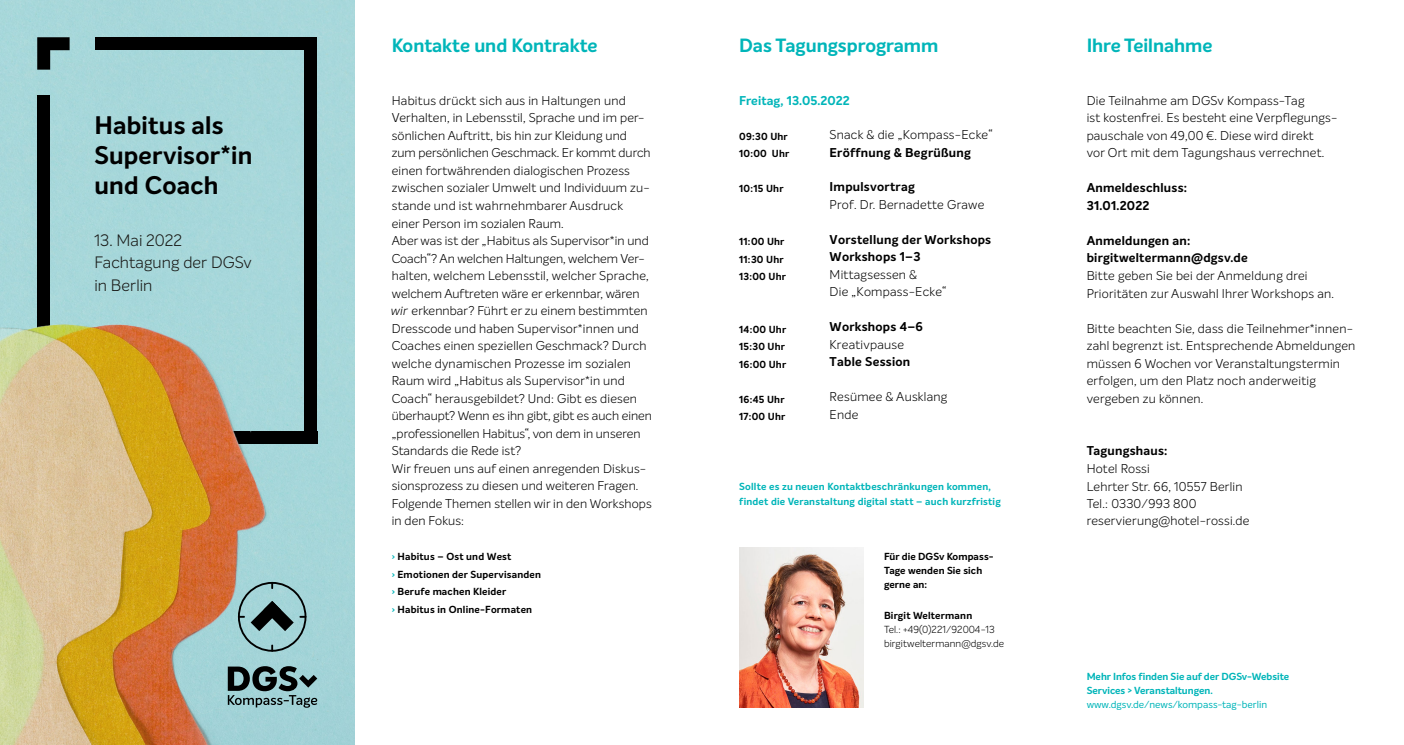
<style>
.page{position:relative;width:1404px;height:745px;background:#fff}
.page>*{position:absolute;margin:0;border:0;box-sizing:border-box;transform-origin:0 0}
.t1{font:700 24.88px/29.9px "Intelo Alt";letter-spacing:.01em;color:#000}
.t2{font:700 18.75px "Intelo Alt";color:#00b5b9}
.t3{font:300 16.12px/22.4px "Intelo Alt";letter-spacing:.005em;color:#171714}
.t4{font:300 12.5px/17.5px "Intelo Alt";letter-spacing:.015em;color:#000}
.t5{font:700 12.5px/17.4px "Intelo Alt";letter-spacing:.02em;color:#000}
.t6{font:700 12.5px "Intelo Alt";letter-spacing:.01em;color:#00b5b9}
.t7{font:700 10px/17.5px "Intelo Alt";letter-spacing:.02em;color:#000}
.t8{font:700 10px/15px "Intelo Alt";letter-spacing:.02em;color:#00b5b9}
.t9{font:700 10px/13.6px "Intelo Alt";color:#00b5b9}
.t10{font:300 10px/13.8px "Intelo Alt";letter-spacing:.01em;color:#000}
.t11{font:10px "Intelo Alt";color:#00b5b9}
.s1{font-style:italic}
.s2{color:#00b5b9}
</style>
<div class="page">
<div style="left:0;top:0;width:354px;height:316px;background:#a7d7da"></div>
<img style="left:739px;top:547px;width:124px;height:160px">
<div style="left:96px;top:37px;width:221px;height:13px;background:#000"></div>
<div style="left:304px;top:37px;width:13px;height:400px;background:#000"></div>
<div style="left:37px;top:95px;width:13px;height:342px;background:#000"></div>
<svg style="left:37px;top:37px;width:33px;height:33px"></svg>
<img style="left:0;top:316px;width:354px;height:428px">
<svg style="left:228px;top:665px;width:89px;height:42px"></svg>
<svg style="left:238px;top:581px;width:68px;height:70px"></svg>
<h1 class="t1" style="left:94px;top:111px;width:159px">Habitus als<br>Supervisor*in und Coach</h1>
<p class="t3" style="left:94px;top:229px;width:159px">13. Mai 2022<br>Fachtagung der DGSv in Berlin</p>
<h2 class="t2" style="left:392px;top:34px;width:207px">Kontakte und Kontrakte</h2>
<p class="t4" style="left:392px;top:92px;width:262px">Habitus drückt sich aus in Haltungen und Verhalten, in Lebensstil, Sprache und im per&shy;sönlichen Auftritt, bis hin zur Kleidung und zum persönlichen Geschmack. Er kommt durch einen fortwährenden dialogischen Prozess zwischen sozialer Umwelt und Individuum zu&shy;stande und ist wahrnehmbarer Ausdruck einer Person im sozialen Raum.<br>Aber was ist der „Habitus als Supervisor*in und Coach“? An welchen Haltungen, welchem Ver&shy;halten, welchem Lebensstil, welcher Sprache, welchem Auftreten wäre er erkennbar, wären <span class="s1">wir</span> erkennbar? Führt er zu einem bestimmten Dresscode und haben Supervisor*innen und Coaches einen speziellen Geschmack? Durch welche dynamischen Prozesse im sozialen Raum wird „Habitus als Supervisor*in und Coach“ herausgebildet? Und: Gibt es diesen überhaupt? Wenn es ihn gibt, gibt es auch einen „professionellen Habitus“, von dem in unseren Standards die Rede ist?<br>Wir freuen uns auf einen anregenden Diskus&shy;sionsprozess zu diesen und weiteren Fragen.<br>Folgende Themen stellen wir in den Workshops in den Fokus:</p>
<p class="t7" style="left:392px;top:548px;width:151px"><span class="s2">›</span> Habitus – Ost und West<br><span class="s2">›</span> Emotionen der Supervisanden <span class="s2">›</span> Berufe machen Kleider<br><span class="s2">›</span> Habitus in Online-Formaten</p>
<h2 class="t2" style="left:739px;top:34px;width:201px">Das Tagungsprogramm</h2>
<p class="t6" style="left:739px;top:92px;width:112px">Freitag, 13.05.2022</p>
<p class="t7" style="left:739px;top:128px;width:52px">09:30 Uhr<br>10:00 Uhr</p>
<p class="t7" style="left:739px;top:180px;width:46px">10:15 Uhr</p>
<p class="t4" style="left:829px;top:126px;width:165px">Snack &amp; die „Kompass-Ecke“</p>
<p class="t5" style="left:829px;top:144px;width:143px">Eröffnung &amp; Begrüßung</p>
<p class="t5" style="left:829px;top:178px;width:87px">Impulsvortrag</p>
<p class="t4" style="left:829px;top:196px;width:156px">Prof. Dr. Bernadette Grawe</p>
<p class="t5" style="left:829px;top:231px;width:163px">Vorstellung der Workshops<br>Workshops 1–3</p>
<p class="t4" style="left:829px;top:266px;width:118px">Mittagsessen &amp;<br>Die „Kompass-Ecke“</p>
<p class="t5" style="left:829px;top:318px;width:95px">Workshops 4–6</p>
<p class="t4" style="left:829px;top:336px;width:76px">Kreativpause</p>
<p class="t5" style="left:829px;top:353px;width:82px">Table Session</p>
<p class="t4" style="left:829px;top:388px;width:119px">Resümee &amp; Ausklang<br>Ende</p>
<p class="t7" style="left:739px;top:233px;width:48px">11:00 Uhr<br>11:30 Uhr<br>13:00 Uhr</p>
<p class="t7" style="left:739px;top:320px;width:49px;text-align:justify">14:00 Uhr 15:30 Uhr 16:00 Uhr</p>
<p class="t7" style="left:739px;top:390px;width:48px">16:45 Uhr<br>17:00 Uhr</p>
<p class="t8" style="left:739px;top:479px;width:263px">Sollte es zu neuen Kontaktbeschränkungen kommen, findet die Veranstaltung digital statt – auch kurzfristig</p>
<p class="t7" style="left:883px;top:549px;width:111px;line-height:13.8px">Für die DGSv Kompass-<br>Tage wenden Sie sich gerne an:</p>
<p class="t7" style="left:883px;top:606px;width:90px">Birgit Weltermann</p>
<p class="t10" style="left:883px;top:622px;width:122px">Tel.: +49(0)221/92004-13 birgitweltermann@dgsv.de</p>
<h2 class="t2" style="left:1086px;top:34px;width:127px">Ihre Teilnahme</h2>
<p class="t4" style="left:1086px;top:92px;width:252px">Die Teilnahme am DGSv Kompass-Tag<br>ist kostenfrei. Es besteht eine Verpflegungs&shy;pauschale von 49,00 €. Diese wird direkt<br>vor Ort mit dem Tagungshaus verrechnet.</p>
<p class="t5" style="left:1086px;top:179px;width:102px">Anmeldeschluss:<br>31.01.2022</p>
<p class="t5" style="left:1086px;top:232px;width:163px">Anmeldungen an: birgitweltermann@dgsv.de</p>
<p class="t4" style="left:1086px;top:266px;width:249px">Bitte geben Sie bei der Anmeldung drei<br>Prioritäten zur Auswahl Ihrer Workshops an.</p>
<p class="t4" style="left:1086px;top:319px;width:270px">Bitte beachten Sie, dass die Teilnehmer*innen&shy;zahl begrenzt ist. Entsprechende Abmeldungen müssen 6 Wochen vor Veranstaltungstermin erfolgen, um den Platz noch anderweitig vergeben zu können.</p>
<p class="t5" style="left:1086px;top:442px;width:83px">Tagungshaus:</p>
<p class="t4" style="left:1086px;top:460px;width:164px">Hotel Rossi<br>Lehrter Str. 66, 10557 Berlin<br>Tel.: 0330/993 800 reservierung@hotel-rossi.de</p>
<p class="t9" style="left:1086px;top:669px;width:204px">Mehr Infos finden Sie auf der DGSv-Website<br>Services &gt; Veranstaltungen.</p>
<p class="t11" style="left:1086px;top:697px;width:182px">www.dgsv.de/news/kompass-tag-berlin</p>
</div>
